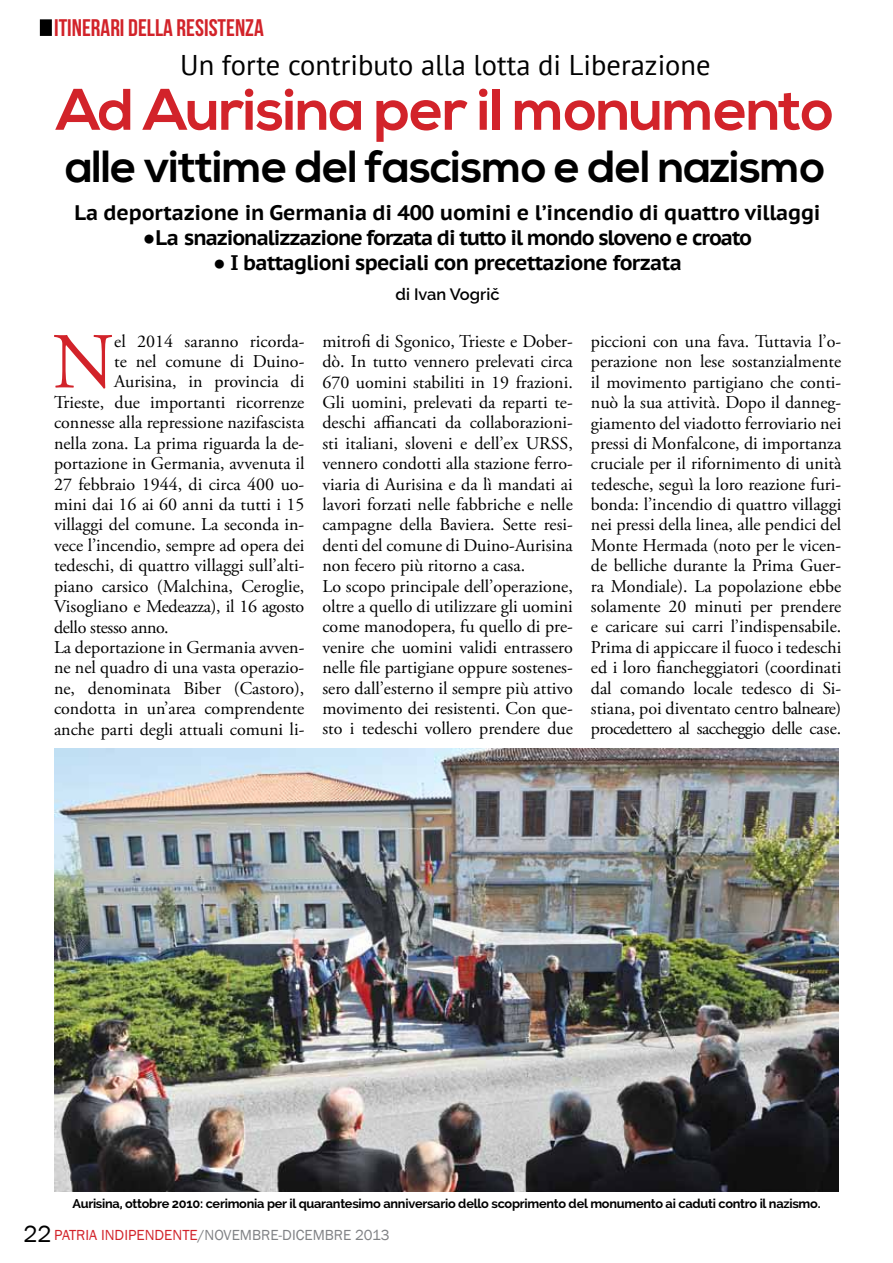
<style>
.page{position:relative;width:893px;height:1263px;background:#fff}
.page>*{position:absolute;margin:0;border:0;box-sizing:border-box;transform-origin:0 0}
.t1{font:79.05px "Adobe Garamond Pro";color:#d2232a}
.t2{font:700 58.5px "Nexa";letter-spacing:-.02em;color:#d2232a}
.t3{font:700 45px "Nexa";letter-spacing:-.02em;color:#000}
.t4{font:28.5px "PT Sans";color:#000}
.t5{font:24px "Bebas Neue";color:#d2232a}
.t6{font:700 21px "PT Sans Caption";letter-spacing:-.01em;color:#000}
.t7{font:700 21px "PT Sans Caption";letter-spacing:-.05em;color:#000}
.t8{font:700 21px "PT Sans Caption";letter-spacing:-.03em;color:#000}
.t9{font:18px/20.4px "Adobe Garamond Pro";color:#000}
.t10{font:18px "Adobe Garamond Pro";letter-spacing:-.02em;color:#000}
.t11{font:600 16.5px "Raleway";color:#000}
.t12{font:15px "Franklin Gothic";color:#808285}
.t13{font:700 12.75px "Raleway";letter-spacing:-.02em;color:#000}
.s1{font-family:"Arial"}
.s2{font-size:24px;color:#000}
.s3{color:#d2232a}
</style>
<div class="page">
<div style="left:40px;top:19px;width:12px;height:17px;background:#000"></div>
<img style="left:54px;top:749px;width:785px;height:443px">
<h3 class="t5" style="left:54px;top:14px;width:211px">ITINERARI DELLA RESISTENZA</h3>
<h3 class="t4" style="left:180px;top:47px;width:532px">Un forte contributo alla lotta di Liberazione</h3>
<h2 class="t2" style="left:57px;top:76px;width:779px">Ad Aurisina per il monumento</h2>
<h3 class="t3" style="left:65px;top:141px;width:762px">alle vittime del fascismo e del nazismo</h3>
<p class="t6" style="left:75px;top:198px;width:747px">La deportazione in Germania di 400 uomini e l’incendio di quattro villaggi</p>
<p class="t7" style="left:143px;top:223px;width:611px"><span class="s1">●</span>La snazionalizzazione forzata di tutto il mondo sloveno e croato</p>
<p class="t8" style="left:213px;top:249px;width:470px"><span class="s1">●</span> I battaglioni speciali con precettazione forzata</p>
<p class="t11" style="left:395px;top:285px;width:106px">di Ivan Vogrič</p>
<h1 class="t1" style="left:52px;top:315px;width:63px">N</h1>
<p class="t9" style="left:114px;top:332px;width:192px">el 2014 saranno ricorda-</p>
<p class="t9" style="left:114px;top:352px;width:192px">te nel comune di Duino-</p>
<p class="t9" style="left:114px;top:372px;width:192px">Aurisina, in provincia di</p>
<p class="t9" style="left:54px;top:392px;width:252px">Trieste, due importanti ricorrenze</p>
<p class="t9" style="left:54px;top:413px;width:252px">connesse alla repressione nazifascista</p>
<p class="t9" style="left:54px;top:433px;width:252px">nella zona. La prima riguarda la de-</p>
<p class="t9" style="left:54px;top:454px;width:252px">portazione in Germania, avvenuta il</p>
<p class="t9" style="left:54px;top:474px;width:252px">27 febbraio 1944, di circa 400 uo-</p>
<p class="t9" style="left:54px;top:495px;width:252px">mini dai 16 ai 60 anni da tutti i 15</p>
<p class="t9" style="left:54px;top:515px;width:252px">villaggi del comune. La seconda in-</p>
<p class="t9" style="left:54px;top:536px;width:252px">vece l’incendio, sempre ad opera dei</p>
<p class="t9" style="left:54px;top:556px;width:252px">tedeschi, di quattro villaggi sull’alti-</p>
<p class="t9" style="left:54px;top:576px;width:252px">piano carsico (Malchina, Ceroglie,</p>
<p class="t10" style="left:54px;top:596px;width:252px">Visogliano e Medeazza), il 16 agosto</p>
<p class="t10" style="left:54px;top:616px;width:116px">dello stesso anno.</p>
<p class="t9" style="left:54px;top:638px;width:252px">La deportazione in Germania avven-</p>
<p class="t9" style="left:54px;top:658px;width:252px">ne nel quadro di una vasta operazio-</p>
<p class="t9" style="left:54px;top:679px;width:252px">ne, denominata Biber (Castoro),</p>
<p class="t9" style="left:54px;top:699px;width:252px">condotta in un’area comprendente</p>
<p class="t9" style="left:54px;top:719px;width:252px">anche parti degli attuali comuni li-</p>
<p class="t9" style="left:322px;top:331px;width:252px">mitrofi di Sgonico, Trieste e Dober&shy;dò. In tutto vennero prelevati circa 670 uomini stabiliti in 19 frazioni.<br>Gli uomini, prelevati da reparti te&shy;deschi affiancati da collaborazioni&shy;sti italiani, sloveni e dell’ex URSS, vennero condotti alla stazione ferro&shy;viaria di Aurisina e da lì mandati ai lavori forzati nelle fabbriche e nelle campagne della Baviera. Sette resi&shy;denti del comune di Duino-Aurisina non fecero più ritorno a casa.<br>Lo scopo principale dell’operazione, oltre a quello di utilizzare gli uomini come manodopera, fu quello di pre&shy;venire che uomini validi entrassero nelle file partigiane oppure sostenes&shy;sero dall’esterno il sempre più attivo movimento dei resistenti. Con que&shy;sto i tedeschi vollero prendere due</p>
<p class="t9" style="left:591px;top:332px;width:252px;text-align:justify">piccioni con una fava. Tuttavia l’o&shy;perazione non lese sostanzialmente il movimento partigiano che conti&shy;nuò la sua attività. Dopo il danneg&shy;giamento del viadotto ferroviario nei pressi di Monfalcone, di importanza cruciale per il rifornimento di unità tedesche, seguì la loro reazione furi&shy;bonda: l’incendio di quattro villaggi nei pressi della linea, alle pendici del Monte Hermada (noto per le vicen&shy;de belliche durante la Prima Guer&shy;ra Mondiale). La popolazione ebbe solamente 20 minuti per prendere e caricare sui carri l’indispensabile.<br>Prima di appiccare il fuoco i tedeschi ed i loro fiancheggiatori (coordinati dal comando locale tedesco di Si&shy;stiana, poi diventato centro balneare) procedettero al saccheggio delle case.</p>
<p class="t13" style="left:72px;top:1196px;width:750px">Aurisina, ottobre 2010: cerimonia per il quarantesimo anniversario dello scoprimento del monumento ai caduti contro il nazismo.</p>
<p class="t12" style="left:24px;top:1226px;width:367px"><span class="s2">22</span> <span class="s3">PATRIA INDIPENDENTE</span>/NOVEMBRE-DICEMBRE 2013</p>
</div>
